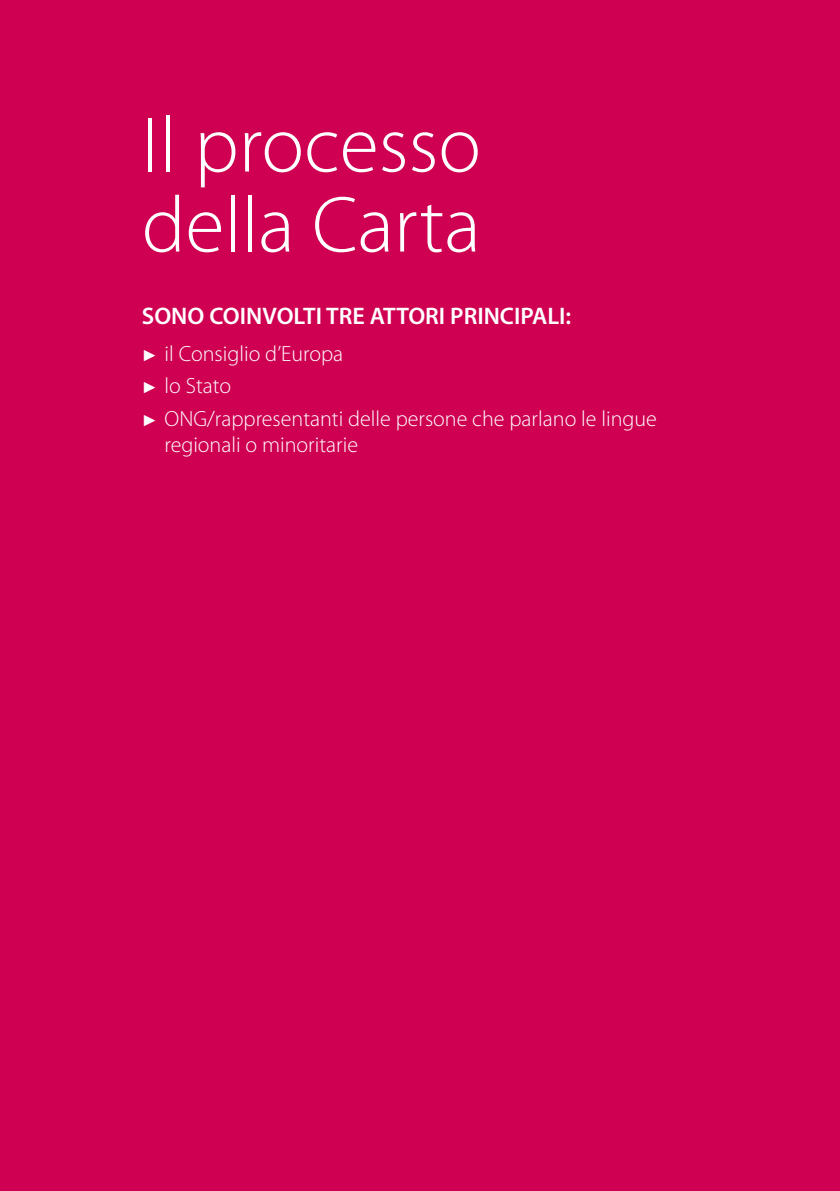
<style>
.page{position:relative;width:840px;height:1191px;background:#fff}
.page>*{position:absolute;margin:0;border:0;box-sizing:border-box;transform-origin:0 0}
.t1{font:300 80px/80px "Myriad Pro";color:#fff}
.t2{font:600 24px "Myriad Pro";color:#fff}
.t3{font:300 22px/32px "Myriad Pro";color:#fff}
.s1{font-family:"Arial";font-weight:400;font-size:16px}
</style>
<div class="page">
<div style="left:0;top:0;width:839px;height:1191px;background:#cf0051"></div>
<h1 class="t1" style="left:142px;top:104px;width:340px">Il processo della Carta</h1>
<p class="t2" style="left:142px;top:300px;width:430px">SONO COINVOLTI TRE ATTORI PRINCIPALI:</p>
<p class="t3" style="left:142px;top:338px;width:516px"><span class="s1">►</span> il Consiglio d’Europa<br><span class="s1">►</span> lo Stato<br><span class="s1">►</span> ONG/rappresentanti delle persone che parlano le lingue</p>
<p class="t3" style="left:164px;top:428px;width:195px">regionali o minoritarie</p>
</div>
